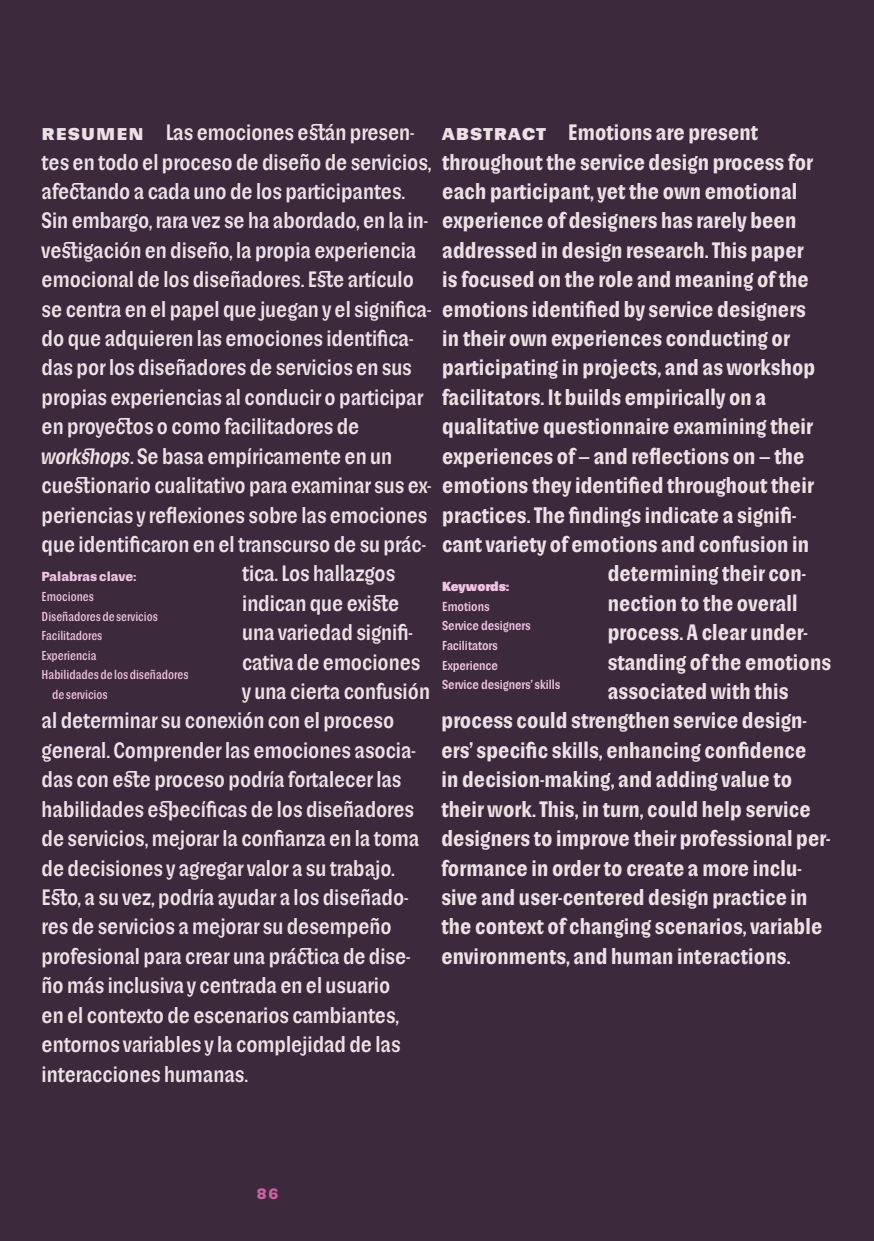
<style>
.page{position:relative;width:874px;height:1241px;background:#fff}
.page>*{position:absolute;margin:0;border:0;box-sizing:border-box;transform-origin:0 0}
.Resumen_W{font:500 condensed 21px/29.4px "Sudamerican Grotesk";color:#ede1e5}
.Abstract_W{font:600 condensed 21px "Sudamerican Grotesk";letter-spacing:.01em;color:#ede1e5}
.t1{font:700 14px "Sudamerican Grotesk";color:#ce60a3}
.Palabras_claves_C{font:condensed 12.25px "Sudamerican Grotesk";color:#f0c4e3}
.Keywords{font:500 condensed 12.25px "Sudamerican Grotesk";color:#f0c4e3}
.Palabras_claves_C-2{font:700 12.25px "Sudamerican Grotesk";color:#f0c4e3}
.Keywords-2{font:900 12.25px "Sudamerican Grotesk";color:#f0c4e3}
.s1{font-weight:700;font-stretch:normal}
.s2{font-style:italic}
</style>
<div class="page">
<div style="left:0;top:0;width:873px;height:1240px;background:#3c2a3c"></div>
<p class="Resumen_W" style="left:42px;top:117px;width:391px"><span class="s1">Resumen</span> Las emociones están presen&shy;tes en todo el proceso de diseño de servicios, afectando a cada uno de los participantes.<br>Sin embargo, rara vez se ha abordado, en la in&shy;vestigación en diseño, la propia experiencia emocional de los diseñadores. Este artículo se centra en el papel que juegan y el significa&shy;do que adquieren las emociones identifica&shy;das por los diseñadores de servicios en sus propias experiencias al conducir o participar en proyectos o como facilitadores de <span class="s2">workshops</span>. Se basa empíricamente en un cuestionario cualitativo para examinar sus ex&shy;periencias y reflexiones sobre las emociones que identificaron en el transcurso de su prác-</p>
<p class="Palabras_claves_C-2" style="left:42px;top:567px;width:96px">Palabras clave:</p>
<p class="Palabras_claves_C" style="left:42px;top:587px;width:54px">Emociones</p>
<p class="Palabras_claves_C" style="left:42px;top:606px;width:118px">Diseñadores de servicios</p>
<p class="Palabras_claves_C" style="left:42px;top:626px;width:62px">Facilitadores</p>
<p class="Palabras_claves_C" style="left:42px;top:645px;width:56px">Experiencia</p>
<p class="Palabras_claves_C" style="left:42px;top:665px;width:148px">Habilidades de los diseñadores</p>
<p class="Palabras_claves_C" style="left:52px;top:685px;width:57px">de servicios</p>
<p class="Resumen_W" style="left:242px;top:558px;width:155px">tica. Los hallazgos</p>
<p class="Resumen_W" style="left:242px;top:587px;width:158px">indican que existe</p>
<p class="Resumen_W" style="left:242px;top:616px;width:172px">una variedad signifi-</p>
<p class="Resumen_W" style="left:242px;top:646px;width:180px">cativa de emociones</p>
<p class="Resumen_W" style="left:242px;top:675px;width:189px">y una cierta confusión</p>
<p class="Resumen_W" style="left:42px;top:705px;width:354px">al determinar su conexión con el proceso</p>
<p class="Resumen_W" style="left:42px;top:734px;width:375px">general. Comprender las emociones asocia-</p>
<p class="Resumen_W" style="left:42px;top:763px;width:361px">das con este proceso podría fortalecer las</p>
<p class="Resumen_W" style="left:42px;top:793px;width:373px">habilidades específicas de los diseñadores</p>
<p class="Resumen_W" style="left:42px;top:822px;width:379px">de servicios, mejorar la confianza en la toma</p>
<p class="Resumen_W" style="left:42px;top:852px;width:354px">de decisiones y agregar valor a su trabajo.</p>
<p class="Resumen_W" style="left:42px;top:881px;width:368px">Esto, a su vez, podría ayudar a los diseñado-</p>
<p class="Resumen_W" style="left:42px;top:910px;width:351px">res de servicios a mejorar su desempeño</p>
<p class="Resumen_W" style="left:42px;top:940px;width:370px">profesional para crear una práctica de dise-</p>
<p class="Resumen_W" style="left:42px;top:969px;width:350px">ño más inclusiva y centrada en el usuario</p>
<p class="Resumen_W" style="left:42px;top:999px;width:359px">en el contexto de escenarios cambiantes,</p>
<p class="Resumen_W" style="left:42px;top:1028px;width:360px">entornos variables y la complejidad de las</p>
<p class="Resumen_W" style="left:42px;top:1057px;width:207px">interacciones humanas.</p>
<p class="Abstract_W" style="left:442px;top:116px;width:317px"><span class="s1">Abstract</span> Emotions are present</p>
<p class="Abstract_W" style="left:442px;top:145px;width:372px">throughout the service design process for</p>
<p class="Abstract_W" style="left:442px;top:175px;width:356px">each participant, yet the own emotional</p>
<p class="Abstract_W" style="left:442px;top:204px;width:355px">experience of designers has rarely been</p>
<p class="Abstract_W" style="left:442px;top:233px;width:362px">addressed in design research. This paper</p>
<p class="Abstract_W" style="left:442px;top:263px;width:368px">is focused on the role and meaning of the</p>
<p class="Abstract_W" style="left:442px;top:292px;width:365px">emotions identified by service designers</p>
<p class="Abstract_W" style="left:442px;top:322px;width:349px">in their own experiences conducting or</p>
<p class="Abstract_W" style="left:442px;top:351px;width:374px">participating in projects, and as workshop</p>
<p class="Abstract_W" style="left:442px;top:380px;width:325px">facilitators. It builds empirically on a</p>
<p class="Abstract_W" style="left:442px;top:410px;width:372px">qualitative questionnaire examining their</p>
<p class="Abstract_W" style="left:442px;top:439px;width:363px">experiences of ‒ and reflections on ‒ the</p>
<p class="Abstract_W" style="left:442px;top:469px;width:373px">emotions they identified throughout their</p>
<p class="Abstract_W" style="left:442px;top:498px;width:355px">practices. The findings indicate a signifi-</p>
<p class="Abstract_W" style="left:442px;top:527px;width:368px">cant variety of emotions and confusion in</p>
<p class="Abstract_W" style="left:607px;top:557px;width:200px">determining their con-</p>
<p class="Abstract_W" style="left:607px;top:586px;width:191px">nection to the overall</p>
<p class="Abstract_W" style="left:607px;top:616px;width:201px">process. A clear under-</p>
<p class="Abstract_W" style="left:607px;top:645px;width:225px">standing of the emotions</p>
<p class="Abstract_W" style="left:607px;top:674px;width:182px">associated with this</p>
<p class="Abstract_W" style="left:441px;top:704px;width:366px">process could strengthen service design-</p>
<p class="Abstract_W" style="left:441px;top:733px;width:366px">ers’ specific skills, enhancing confidence</p>
<p class="Abstract_W" style="left:441px;top:763px;width:352px">in decision-making, and adding value to</p>
<p class="Abstract_W" style="left:441px;top:792px;width:370px">their work. This, in turn, could help service</p>
<p class="Abstract_W" style="left:441px;top:821px;width:390px">designers to improve their professional per-</p>
<p class="Abstract_W" style="left:441px;top:851px;width:361px">formance in order to create a more inclu-</p>
<p class="Abstract_W" style="left:441px;top:880px;width:367px">sive and user-centered design practice in</p>
<p class="Abstract_W" style="left:441px;top:910px;width:382px">the context of changing scenarios, variable</p>
<p class="Abstract_W" style="left:441px;top:939px;width:350px">environments, and human interactions.</p>
<p class="Keywords-2" style="left:442px;top:576px;width:68px">Keywords:</p>
<p class="Keywords" style="left:442px;top:596px;width:49px">Emotions</p>
<p class="Keywords" style="left:442px;top:616px;width:90px">Service designers</p>
<p class="Keywords" style="left:442px;top:636px;width:57px">Facilitators</p>
<p class="Keywords" style="left:442px;top:655px;width:57px">Experience</p>
<p class="Keywords" style="left:442px;top:675px;width:119px">Service designers’ skills</p>
<p class="t1" style="left:256px;top:1182px;width:24px">86</p>
</div>
